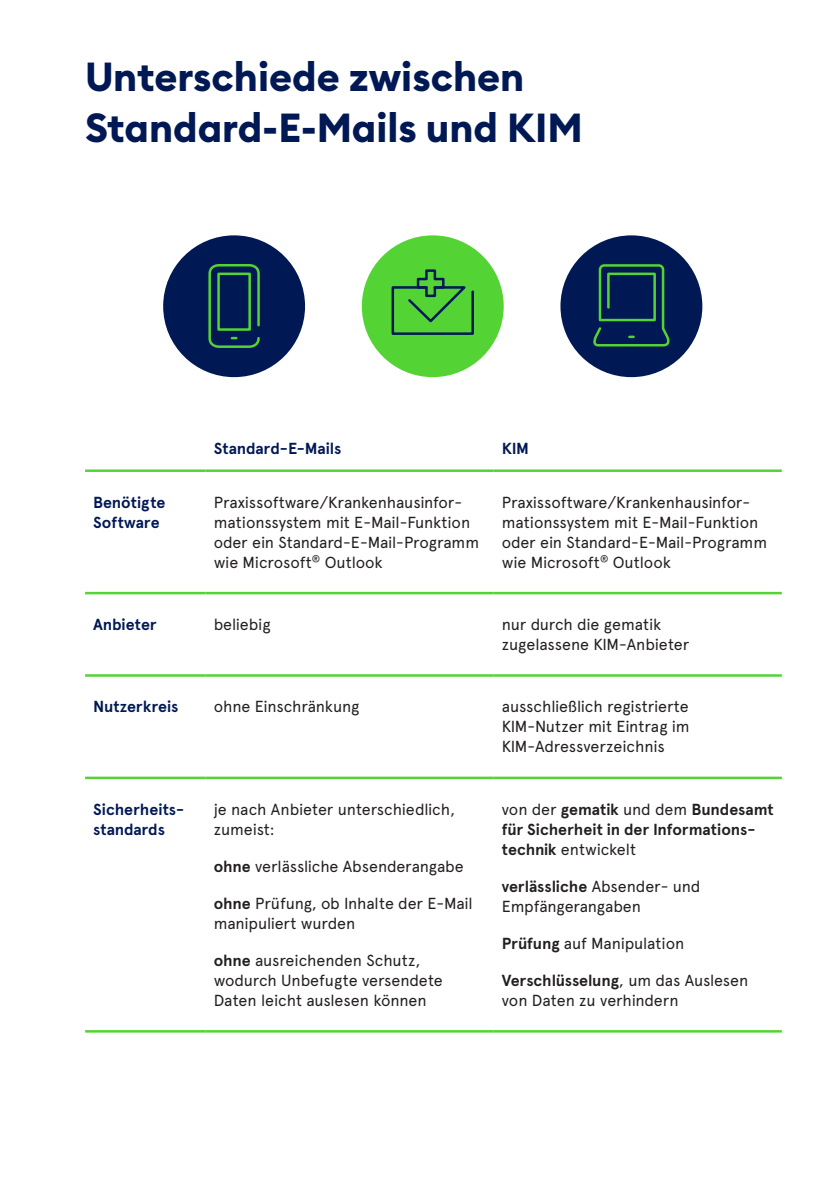
<style>
.page{position:relative;width:840px;height:1191px;background:#fff}
.page>*{position:absolute;margin:0;border:0;box-sizing:border-box;transform-origin:0 0}
.t1{font:700 40px/51px "Euclid Circular B";color:#001954}
.t2{font:16px/20px "Apercu Pro";letter-spacing:-.01em;color:#231f20}
.t3{font:700 16px/20px "Apercu Pro";color:#001954}
.t4{font:700 16px/20px "Apercu Pro";letter-spacing:-.005em;color:#231f20}
.s1{font-weight:700}
.s2{font-weight:400}
</style>
<div class="page">
<hr style="left:85px;top:469px;width:121px;height:3px;background:#54d335">
<hr style="left:206px;top:469px;width:287px;height:3px;background:#54d335">
<hr style="left:493px;top:469px;width:288px;height:3px;background:#54d335">
<hr style="left:85px;top:592px;width:121px;height:2px;background:#54d335">
<hr style="left:206px;top:592px;width:287px;height:2px;background:#54d335">
<hr style="left:493px;top:592px;width:288px;height:2px;background:#54d335">
<hr style="left:85px;top:674px;width:121px;height:2px;background:#54d335">
<hr style="left:206px;top:674px;width:287px;height:2px;background:#54d335">
<hr style="left:493px;top:674px;width:288px;height:2px;background:#54d335">
<hr style="left:85px;top:776px;width:121px;height:3px;background:#54d335">
<hr style="left:206px;top:776px;width:287px;height:3px;background:#54d335">
<hr style="left:493px;top:776px;width:288px;height:3px;background:#54d335">
<hr style="left:85px;top:1030px;width:121px;height:2px;background:#54d335">
<hr style="left:206px;top:1030px;width:287px;height:2px;background:#54d335">
<hr style="left:493px;top:1030px;width:288px;height:2px;background:#54d335">
<div style="left:163px;top:235px;width:142px;height:142px;background:#001954;border-radius:50%"></div>
<div style="left:560px;top:235px;width:142px;height:142px;background:#001954;border-radius:50%"></div>
<div style="left:361px;top:235px;width:142px;height:142px;background:#54d335;border-radius:50%"></div>
<svg style="left:208px;top:265px;width:52px;height:83px"></svg>
<svg style="left:391px;top:269px;width:83px;height:66px"></svg>
<svg style="left:593px;top:264px;width:77px;height:83px"></svg>
<h1 class="t1" style="left:85px;top:52px;width:499px">Unterschiede zwischen<br>Standard-E-Mails und KIM</h1>
<p class="t3" style="left:214px;top:438px;width:129px">Standard-E-Mails</p>
<p class="t3" style="left:501px;top:438px;width:29px">KIM</p>
<p class="t3" style="left:93px;top:491px;width:74px">Benötigte<br>Software</p>
<p class="t2" style="left:214px;top:491px;width:267px">Praxissoftware/Krankenhausinfor&shy;mationssystem mit E-Mail-Funktion oder ein Standard-E-Mail-Programm wie Microsoft<sup>®</sup> Outlook</p>
<p class="t2" style="left:501px;top:491px;width:267px">Praxissoftware/Krankenhausinfor&shy;mationssystem mit E-Mail-Funktion oder ein Standard-E-Mail-Programm wie Microsoft<sup>®</sup> Outlook</p>
<p class="t3" style="left:93px;top:614px;width:65px">Anbieter</p>
<p class="t2" style="left:214px;top:613px;width:58px">beliebig</p>
<p class="t2" style="left:501px;top:613px;width:189px">nur durch die gematik zugelassene KIM-Anbieter</p>
<p class="t3" style="left:93px;top:696px;width:87px">Nutzerkreis</p>
<p class="t2" style="left:214px;top:695px;width:147px">ohne Einschränkung</p>
<p class="t2" style="left:501px;top:695px;width:189px;text-align:justify">ausschließlich registrierte KIM-Nutzer mit Eintrag im KIM-Adressverzeichnis</p>
<p class="t3" style="left:93px;top:798px;width:93px">Sicherheits&shy;standards</p>
<p class="t2" style="left:214px;top:798px;width:243px">je nach Anbieter unterschiedlich, zumeist:</p>
<p class="t2" style="left:214px;top:855px;width:251px"><span class="s1">ohne</span> verlässliche Absenderangabe</p>
<p class="t2" style="left:214px;top:892px;width:260px"><span class="s1">ohne</span> Prüfung, ob Inhalte der E-Mail manipuliert wurden</p>
<p class="t2" style="left:214px;top:949px;width:230px"><span class="s1">ohne</span> ausreichenden Schutz, wodurch Unbefugte versendete<br>Daten leicht auslesen können</p>
<p class="t4" style="left:501px;top:798px;width:273px"><span class="s2">von der</span> gematik <span class="s2">und dem</span> Bundesamt für Sicherheit in der Informations&shy;technik <span class="s2">entwickelt</span></p>
<p class="t2" style="left:501px;top:875px;width:200px"><span class="s1">verlässliche</span> Absender- und<br>Empfängerangaben</p>
<p class="t2" style="left:501px;top:932px;width:184px"><span class="s1">Prüfung</span> auf Manipulation</p>
<p class="t2" style="left:501px;top:969px;width:248px"><span class="s1">Verschlüsselung</span>, um das Auslesen von Daten zu verhindern</p>
</div>
